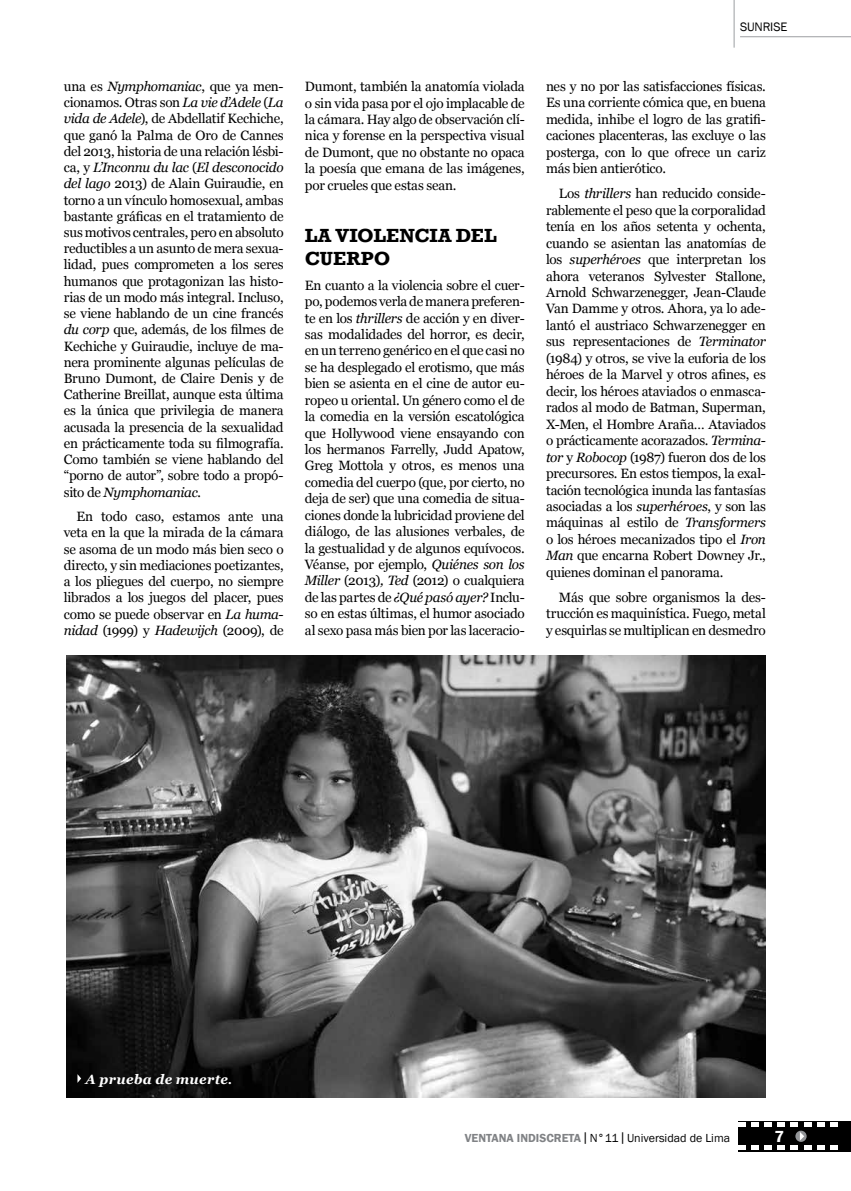
<style>
.page{position:relative;width:851px;height:1191px;background:#fff}
.page>*{position:absolute;margin:0;border:0;box-sizing:border-box;transform-origin:0 0}
.t1{font:700 19.5px/22.6px "Rockwell";color:#000}
.t2{font:600 16.5px "Franklin Gothic";color:#fff}
.t3{font:13.5px/16.2px "Georgia";letter-spacing:-.015em;color:#000;text-align:justify}
.t4{font:italic 700 13.5px "Georgia";letter-spacing:.02em;color:#fff}
.t5{font:12.6px "Franklin Gothic";letter-spacing:-.01em;color:#000}
.t6{font:12px "Franklin Gothic";color:#000}
.s1{font-style:italic}
.s2{font-size:12px}
.s3{font-weight:600;color:#808285}
.s4{font-size:9.6px}
</style>
<div class="page">
<hr style="left:740px;top:36px;width:110px;height:1px;background:#a7a9ac">
<hr style="left:733px;top:0;width:1px;height:48px;background:#a7a9ac">
<div style="left:738px;top:1120px;width:112px;height:31px;background:#000"></div>
<svg style="left:738px;top:1122px;width:7px;height:5px"></svg>
<svg style="left:751px;top:1122px;width:7px;height:5px"></svg>
<svg style="left:764px;top:1122px;width:7px;height:5px"></svg>
<svg style="left:777px;top:1122px;width:7px;height:5px"></svg>
<svg style="left:817px;top:1122px;width:7px;height:5px"></svg>
<svg style="left:830px;top:1122px;width:7px;height:5px"></svg>
<svg style="left:738px;top:1145px;width:7px;height:5px"></svg>
<svg style="left:751px;top:1145px;width:7px;height:5px"></svg>
<svg style="left:764px;top:1145px;width:7px;height:5px"></svg>
<svg style="left:777px;top:1145px;width:7px;height:5px"></svg>
<svg style="left:790px;top:1122px;width:21px;height:28px"></svg>
<svg style="left:817px;top:1145px;width:7px;height:5px"></svg>
<svg style="left:830px;top:1145px;width:7px;height:5px"></svg>
<img style="left:66px;top:655px;width:699px;height:442px">
<svg style="left:77px;top:1074px;width:4px;height:8px"></svg>
<p class="t3" style="left:64px;top:79px;width:221px">una es <span class="s1">Nymphomaniac</span>, que ya men&shy;cionamos. Otras son <span class="s1">La vie d’Adele</span> (<span class="s1">La vida de Adele</span>), de Abdellatif Kechiche, que ganó la Palma de Oro de Cannes del 2013, historia de una relación lésbi&shy;ca, y <span class="s1">L’Inconnu du lac</span> (<span class="s1">El desconocido del lago</span> 2013) de Alain Guiraudie, en torno a un vínculo homosexual, ambas bastante gráficas en el tratamiento de sus motivos centrales, pero en absoluto reductibles a un asunto de mera sexua&shy;lidad, pues comprometen a los seres humanos que protagonizan las histo&shy;rias de un modo más integral. Incluso, se viene hablando de un cine francés <span class="s1">du corp</span> que, además, de los filmes de Kechiche y Guiraudie, incluye de ma&shy;nera prominente algunas películas de Bruno Dumont, de Claire Denis y de Catherine Breillat, aunque esta última es la única que privilegia de manera acusada la presencia de la sexualidad en prácticamente toda su filmografía.<br>Como también se viene hablando del “porno de autor”, sobre todo a propó&shy;sito de <span class="s1">Nymphomaniac.</span></p>
<p class="t3" style="left:64px;top:509px;width:221px;text-indent:13px">En todo caso, estamos ante una veta en la que la mirada de la cámara se asoma de un modo más bien seco o directo, y sin mediaciones poetizantes, a los pliegues del cuerpo, no siempre librados a los juegos del placer, pues como se puede observar en <span class="s1">La huma&shy;nidad</span> (1999) y <span class="s1">Hadewijch</span> (2009), de</p>
<p class="t3" style="left:305px;top:79px;width:221px">Dumont, también la anatomía violada o sin vida pasa por el ojo implacable de la cámara. Hay algo de observación clí&shy;nica y forense en la perspectiva visual de Dumont, que no obstante no opaca la poesía que emana de las imágenes, por crueles que estas sean.</p>
<h1 class="t1" style="left:305px;top:224px;width:193px">LA VIOLENCIA DEL<br>CUERPO</h1>
<p class="t3" style="left:305px;top:277px;width:221px">En cuanto a la violencia sobre el cuer&shy;po, podemos verla de manera preferen&shy;te en los <span class="s1">thrillers</span> de acción y en diver&shy;sas modalidades del horror, es decir, en un terreno genérico en el que casi no se ha desplegado el erotismo, que más bien se asienta en el cine de autor eu&shy;ropeo u oriental. Un género como el de la comedia en la versión escatológica que Hollywood viene ensayando con los hermanos Farrelly, Judd Apatow, Greg Mottola y otros, es menos una comedia del cuerpo (que, por cierto, no deja de ser) que una comedia de situa&shy;ciones donde la lubricidad proviene del diálogo, de las alusiones verbales, de la gestualidad y de algunos equívocos.<br>Véanse, por ejemplo, <span class="s1">Quiénes son los Miller</span> (2013)<span class="s1">, Ted</span> (2012) o cualquiera de las partes de <span class="s1">¿Qué pasó ayer?</span> Inclu&shy;so en estas últimas, el humor asociado al sexo pasa más bien por las laceracio-</p>
<p class="t5" style="left:740px;top:19px;width:49px">SUNRISE</p>
<p class="t3" style="left:546px;top:78px;width:221px">nes y no por las satisfacciones físicas.<br>Es una corriente cómica que, en buena medida, inhibe el logro de las gratifi&shy;caciones placenteras, las excluye o las posterga, con lo que ofrece un cariz más bien antierótico.</p>
<p class="t3" style="left:546px;top:186px;width:221px;text-indent:13px">Los <span class="s1">thrillers</span> han reducido conside&shy;rablemente el peso que la corporalidad tenía en los años setenta y ochenta, cuando se asientan las anatomías de los <span class="s1">superhéroes</span> que interpretan los ahora veteranos Sylvester Stallone, Arnold Schwarzenegger, Jean-Claude Van Damme y otros. Ahora, ya lo ade&shy;lantó el austriaco Schwarzenegger en sus representaciones de <span class="s1">Terminator </span>(1984) y otros, se vive la euforia de los héroes de la Marvel y otros afines, es decir, los héroes ataviados o enmasca&shy;rados al modo de Batman, Superman, X-Men, el Hombre Araña… Ataviados o prácticamente acorazados. <span class="s1">Termina&shy;tor</span> y <span class="s1">Robocop</span> (1987) fueron dos de los precursores. En estos tiempos, la exal&shy;tación tecnológica inunda las fantasías asociadas a los <span class="s1">superhéroes</span>, y son las máquinas al estilo de <span class="s1">Transformers </span>o los héroes mecanizados tipo el <span class="s1">Iron Man</span> que encarna Robert Downey Jr., quienes dominan el panorama.</p>
<p class="t3" style="left:546px;top:589px;width:221px;text-indent:13px">Más que sobre organismos la des&shy;trucción es maquinística. Fuego, metal y esquirlas se multiplican en desmedro</p>
<p class="t4" style="left:85px;top:1070px;width:148px">A prueba de muerte<span class="s2">.</span></p>
<p class="t6" style="left:465px;top:1130px;width:267px"><span class="s3">VENTANA INDISCRETA</span><span class="s4">│</span>N°11<span class="s4">│</span>Universidad de Lima</p>
<p class="t2" style="left:774px;top:1126px;width:11px">7</p>
</div>
